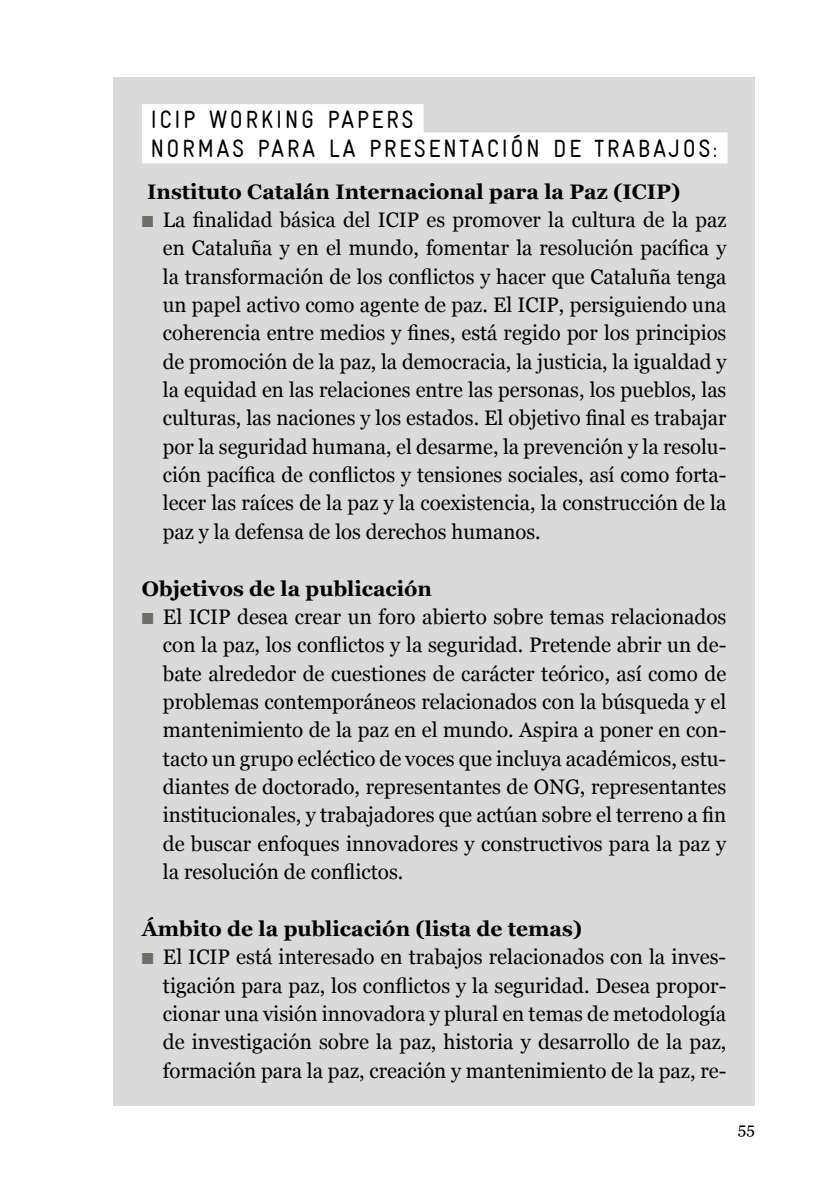
<style>
.page{position:relative;width:840px;height:1191px;background:#fff}
.page>*{position:absolute;margin:0;border:0;box-sizing:border-box;transform-origin:0 0}
.t1{font:condensed 25px/28.4px "Gravur";letter-spacing:.1em;color:#000}
.t2{font:21px/28.4px "Georgia";color:#000;text-align:justify}
.t3{font:700 21px "Georgia";color:#000}
.t4{font:16px "Georgia";color:#000}
.s1{color:#6e6e6d}
</style>
<div class="page">
<div style="left:113px;top:77px;width:641px;height:1029px;background:#dadada"></div>
<div style="left:142px;top:104px;width:281px;height:31px;background:#fff"></div>
<div style="left:142px;top:132px;width:585px;height:31px;background:#fff"></div>
<p class="t1" style="left:150px;top:105px;width:350px;text-indent:58px">WORKING PAPERS<br>N ORMAS PARA LA PRESENTACIÓN</p>
<p class="t1" style="left:150px;top:105px;width:12px">ICIP</p>
<p class="t1" style="left:553px;top:134px;width:166px">D E TRABAJOS:</p>
<p class="t3" style="left:147px;top:178px;width:534px">Instituto Catalán Internacional para la Paz (ICIP)</p>
<p class="t2" style="left:163px;top:206px;width:564px;text-indent:-21px"><span class="s1">■</span> La finalidad básica del ICIP es promover la cultura de la paz en Cataluña y en el mundo, fomentar la resolución pacífica y la transformación de los conflictos y hacer que Cataluña tenga un papel activo como agente de paz. El ICIP, persiguiendo una coherencia entre medios y fines, está regido por los principios de promoción de la paz, la democracia, la justicia, la igualdad y la equidad en las relaciones entre las personas, los pueblos, las culturas, las naciones y los estados. El objetivo final es trabajar por la seguridad humana, el desarme, la prevención y la resolu&shy;ción pacífica de conflictos y tensiones sociales, así como forta&shy;lecer las raíces de la paz y la coexistencia, la construcción de la paz y la defensa de los derechos humanos.</p>
<p class="t3" style="left:142px;top:575px;width:291px">Objetivos de la publicación</p>
<p class="t2" style="left:163px;top:603px;width:564px;text-indent:-21px"><span class="s1">■</span> El ICIP desea crear un foro abierto sobre temas relacionados con la paz, los conflictos y la seguridad. Pretende abrir un de&shy;bate alrededor de cuestiones de carácter teórico, así como de problemas contemporáneos relacionados con la búsqueda y el mantenimiento de la paz en el mundo. Aspira a poner en con&shy;tacto un grupo ecléctico de voces que incluya académicos, estu&shy;diantes de doctorado, representantes de ONG, representantes institucionales, y trabajadores que actúan sobre el terreno a fin de buscar enfoques innovadores y constructivos para la paz y la resolución de conflictos.</p>
<p class="t3" style="left:142px;top:915px;width:441px">Ámbito de la publicación (lista de temas)</p>
<p class="t2" style="left:163px;top:943px;width:564px;text-indent:-21px"><span class="s1">■</span> El ICIP está interesado en trabajos relacionados con la inves&shy;tigación para paz, los conflictos y la seguridad. Desea propor&shy;cionar una visión innovadora y plural en temas de metodología de investigación sobre la paz, historia y desarrollo de la paz, formación para la paz, creación y mantenimiento de la paz, re-</p>
<p class="t4" style="left:737px;top:1119px;width:18px">55</p>
</div>
